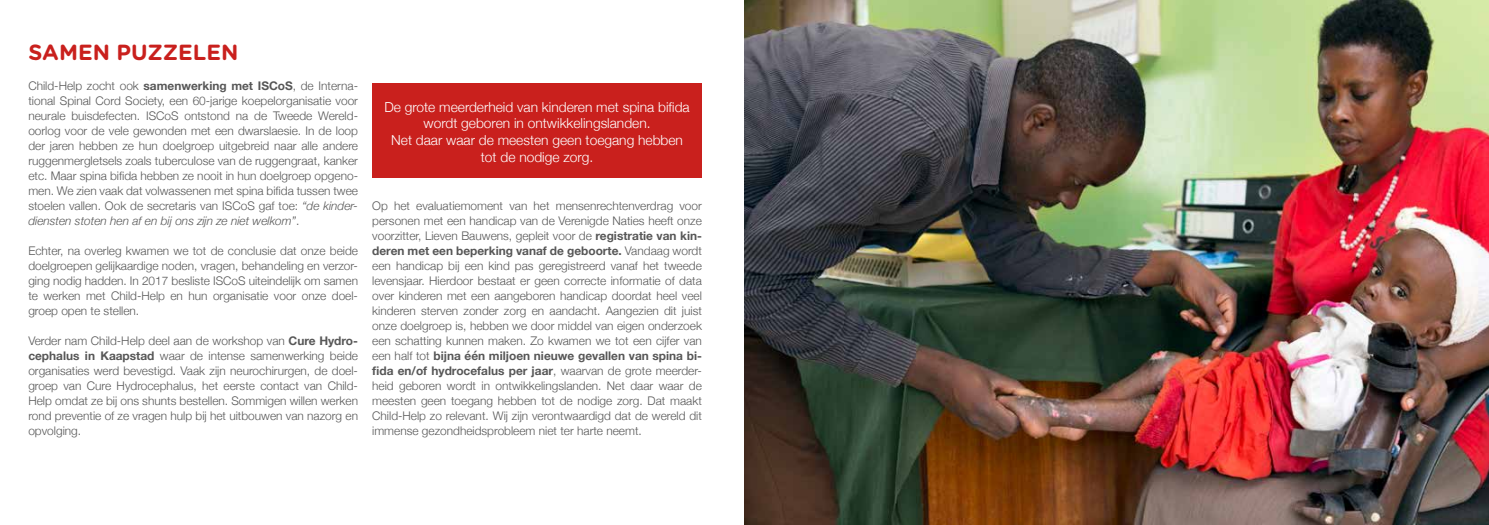
<style>
.page{position:relative;width:1489px;height:525px;background:#fff}
.page>*{position:absolute;margin:0;border:0;box-sizing:border-box;transform-origin:0 0}
.t1{font:700 21.88px "Gotham Rounded";color:#c9201d}
.t2{font:300 13.75px/16.5px "Helvetica Neue";color:#fff;text-align:center}
.t3{font:300 11.88px/15px "Helvetica Neue";color:#575757;text-align:justify}
.s1{font-weight:700}
.s2{font-style:italic}
</style>
<div class="page">
<img style="left:744px;top:0;width:744px;height:524px">
<div style="left:372px;top:83px;width:330px;height:94px;background:#c9201d"></div>
<h1 class="t1" style="left:28px;top:36px;width:211px">SAMEN PUZZELEN</h1>
<p class="t3" style="left:28px;top:77px;width:331px">Child-Help zocht ook <span class="s1">samenwerking met ISCoS</span>, de Interna&shy;tional Spinal Cord Society, een 60-jarige koepelorganisatie voor neurale buisdefecten. ISCoS ontstond na de Tweede Wereld&shy;oorlog voor de vele gewonden met een dwarslaesie. In de loop der jaren hebben ze hun doelgroep uitgebreid naar alle andere ruggenmergletsels zoals tuberculose van de ruggengraat, kanker etc. Maar spina bifida hebben ze nooit in hun doelgroep opgeno&shy;men. We zien vaak dat volwassenen met spina bifida tussen twee stoelen vallen. Ook de secretaris van ISCoS gaf toe: <span class="s2">“de kinder&shy;diensten stoten hen af en bij ons zijn ze niet welkom”</span>.</p>
<p class="t3" style="left:28px;top:242px;width:331px">Echter, na overleg kwamen we tot de conclusie dat onze beide doelgroepen gelijkaardige noden, vragen, behandeling en verzor&shy;ging nodig hadden. In 2017 besliste ISCoS uiteindelijk om samen te werken met Child-Help en hun organisatie voor onze doel&shy;groep open te stellen.</p>
<p class="t3" style="left:28px;top:332px;width:331px">Verder nam Child-Help deel aan de workshop van <span class="s1">Cure Hydro&shy;cephalus in Kaapstad</span> waar de intense samenwerking beide organisaties werd bevestigd. Vaak zijn neurochirurgen, de doel&shy;groep van Cure Hydrocephalus, het eerste contact van Child-Help omdat ze bij ons shunts bestellen. Sommigen willen werken rond preventie of ze vragen hulp bij het uitbouwen van nazorg en opvolging.</p>
<p class="t2" style="left:384px;top:98px;width:307px">De grote meerderheid van kinderen met spina bifida wordt geboren in ontwikkelingslanden.<br>Net daar waar de meesten geen toegang hebben tot de nodige zorg.</p>
<p class="t3" style="left:372px;top:197px;width:331px">Op het evaluatiemoment van het mensenrechtenverdrag voor personen met een handicap van de Verenigde Naties heeft onze voorzitter, Lieven Bauwens, gepleit voor de <span class="s1">registratie van kin&shy;deren met een beperking vanaf de geboorte.</span> Vandaag wordt een handicap bij een kind pas geregistreerd vanaf het tweede levensjaar. Hierdoor bestaat er geen correcte informatie of data over kinderen met een aangeboren handicap doordat heel veel kinderen sterven zonder zorg en aandacht. Aangezien dit juist onze doelgroep is, hebben we door middel van eigen onderzoek een schatting kunnen maken. Zo kwamen we tot een cijfer van een half tot <span class="s1">bijna één miljoen nieuwe gevallen van spina bi&shy;fida en/of hydrocefalus per jaar</span>, waarvan de grote meerder&shy;heid geboren wordt in ontwikkelingslanden. Net daar waar de meesten geen toegang hebben tot de nodige zorg. Dat maakt Child-Help zo relevant. Wij zijn verontwaardigd dat de wereld dit immense gezondheidsprobleem niet ter harte neemt.</p>
</div>
